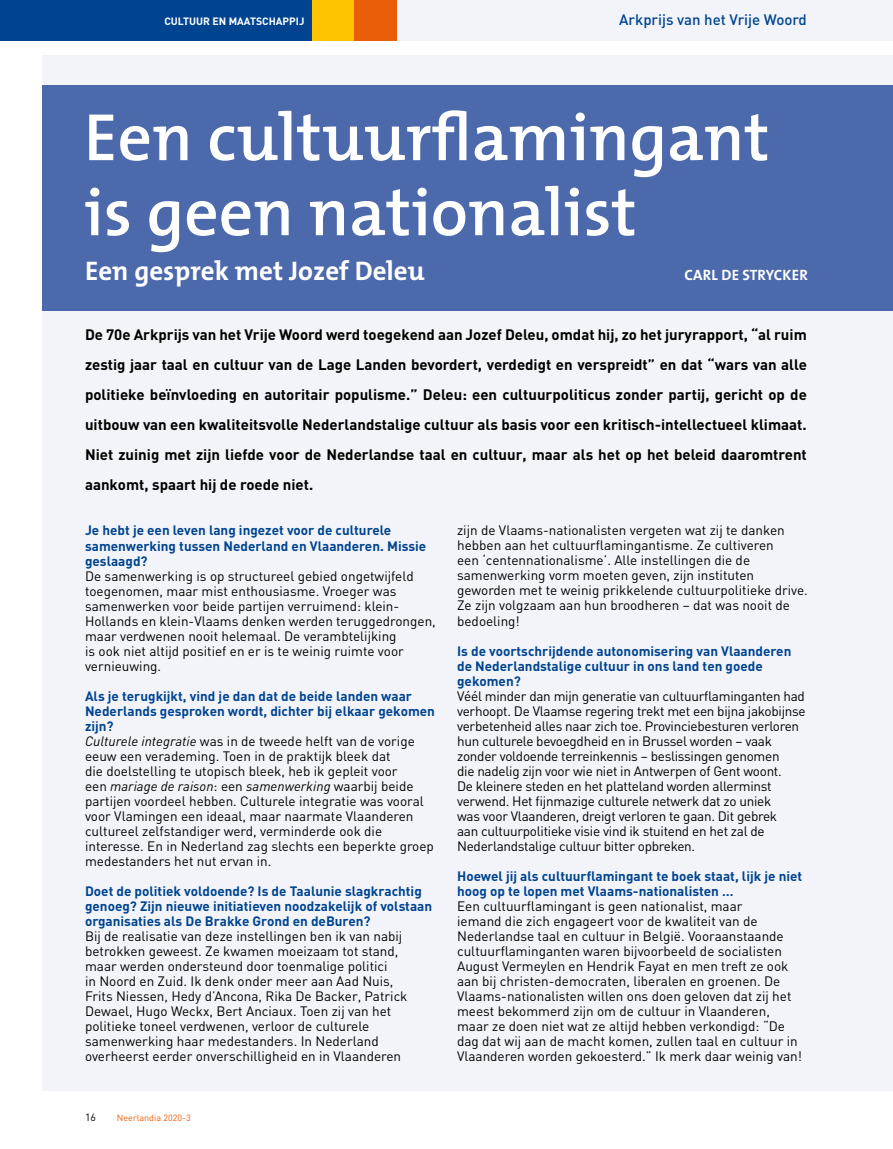
<style>
.page{position:relative;width:893px;height:1149px;background:#fff}
.page>*{position:absolute;margin:0;border:0;box-sizing:border-box;transform-origin:0 0}
.t1{font:600 67.5px/75px "The Mix";color:#fff}
.t2{font:700 27px "The Mix";color:#fff}
.t3{font:700 15px/30px "DIN";color:#000;text-align:justify}
.t4{font:500 15px "DIN";color:#004490}
.t5{font:700 15px "The Mix";letter-spacing:.015em;color:#fff}
.t6{font:13.5px/15px "DIN";color:#000}
.t7{font:13.5px/15px "DIN";letter-spacing:-.02em;color:#000}
.t8{font:700 13.5px/15px "DIN";color:#004490}
.t9{font:700 10.5px "DIN";color:#fff}
.t10{font:10.5px "DIN";color:#000}
.t11{font:9px "DIN";color:#eb5e09}
.s1{font-weight:700;color:#004490}
.s2{font-style:italic}
</style>
<div class="page">
<div style="left:43px;top:55px;width:850px;height:1035px;background:#f3f4fa"></div>
<div style="left:397px;top:0;width:496px;height:40px;background:#f3f4fa"></div>
<div style="left:0;top:0;width:312px;height:40px;background:#004490"></div>
<div style="left:312px;top:0;width:42px;height:40px;background:#fdc300"></div>
<div style="left:354px;top:0;width:43px;height:40px;background:#eb5e09"></div>
<div style="left:43px;top:85px;width:850px;height:225px;background:#4b69ab"></div>
<p class="t9" style="left:164px;top:14px;width:141px">CULTUUR EN MAATSCHAPPIJ</p>
<p class="t4" style="left:619px;top:10px;width:189px">Arkprijs van het Vrije Woord</p>
<h1 class="t1" style="left:84px;top:98px;width:687px">Een cultuurflamingant is geen nationalist</h1>
<h2 class="t2" style="left:85px;top:248px;width:341px">Een gesprek met Jozef Deleu</h2>
<p class="t5" style="left:685px;top:262px;width:125px">CARL DE STRYCKER</p>
<p class="t3" style="left:85px;top:319px;width:723px">De 70e Arkprijs van het Vrije Woord werd toegekend aan Jozef Deleu, omdat hij, zo het juryrapport, “al ruim zestig jaar taal en cultuur van de Lage Landen bevordert, verdedigt en verspreidt” en dat “wars van alle politieke beïnvloeding en autoritair populisme.” Deleu: een cultuurpoliticus zonder partij, gericht op de uitbouw van een kwaliteitsvolle Nederlandstalige cultuur als basis voor een kritisch-intellectueel klimaat.<br>Niet zuinig met zijn liefde voor de Nederlandse taal en cultuur, maar als het op het beleid daaromtrent aankomt, spaart hij de roede niet.</p>
<p class="t8" style="left:85px;top:522px;width:343px">Je hebt je een leven lang ingezet voor de culturele samenwerking tussen Nederland en Vlaanderen. Missie geslaagd?</p>
<p class="t6" style="left:85px;top:567px;width:352px">De samenwerking is op structureel gebied ongetwijfeld toegenomen, maar mist enthousiasme. Vroeger was samenwerken voor beide partijen verruimend: klein-Hollands en klein-Vlaams denken werden teruggedrongen, maar verdwenen nooit helemaal. De verambtelijking<br>is ook niet altijd positief en er is te weinig ruimte voor vernieuwing.</p>
<p class="t6" style="left:85px;top:687px;width:351px"><span class="s1">Als je terugkijkt, vind je dan dat de beide landen waar Nederlands gesproken wordt, dichter bij elkaar gekomen zijn?<br></span><span class="s2">Culturele integratie</span> was in de tweede helft van de vorige eeuw een verademing. Toen in de praktijk bleek dat<br>die doelstelling te utopisch bleek, heb ik gepleit voor<br>een <span class="s2">mariage de raison</span>: een <span class="s2">samenwerking</span> waarbij beide partijen voordeel hebben. Culturele integratie was vooral voor Vlamingen een ideaal, maar naarmate Vlaanderen cultureel zelfstandiger werd, verminderde ook die interesse. En in Nederland zag slechts een beperkte groep medestanders het nut ervan in.</p>
<p class="t8" style="left:85px;top:882px;width:349px">Doet de politiek voldoende? Is de Taalunie slagkrachtig genoeg? Zijn nieuwe initiatieven noodzakelijk of volstaan organisaties als De Brakke Grond en deBuren?</p>
<p class="t6" style="left:85px;top:927px;width:324px">Bij de realisatie van deze instellingen ben ik van nabij betrokken geweest. Ze kwamen moeizaam tot stand, maar werden ondersteund door toenmalige politici<br>in Noord en Zuid. Ik denk onder meer aan Aad Nuis, Frits Niessen, Hedy d’Ancona, Rika De Backer, Patrick Dewael, Hugo Weckx, Bert Anciaux. Toen zij van het politieke toneel verdwenen, verloor de culturele samenwerking haar medestanders. In Nederland overheerst eerder onverschilligheid en in Vlaanderen</p>
<p class="t10" style="left:85px;top:1110px;width:12px">16</p>
<p class="t11" style="left:117px;top:1111px;width:75px">Neerlandia 2020-3</p>
<p class="t6" style="left:457px;top:522px;width:352px">zijn de Vlaams-nationalisten vergeten wat zij te danken hebben aan het cultuurflamingantisme. Ze cultiveren<br>een ‘centennationalisme’. Alle instellingen die de samenwerking vorm moeten geven, zijn instituten geworden met te weinig prikkelende cultuurpolitieke drive.<br>Ze zijn volgzaam aan hun broodheren – dat was nooit de bedoeling!</p>
<p class="t8" style="left:457px;top:642px;width:336px">Is de voortschrijdende autonomisering van Vlaanderen de Nederlandstalige cultuur in ons land ten goede gekomen?</p>
<p class="t7" style="left:457px;top:687px;width:350px">Véél minder dan mijn generatie van cultuurflaminganten had verhoopt. De Vlaamse regering trekt met een bijna jakobijnse verbetenheid alles naar zich toe. Provinciebesturen verloren hun culturele bevoegdheid en in Brussel worden – vaak zonder voldoende terreinkennis – beslissingen genomen<br>die nadelig zijn voor wie niet in Antwerpen of Gent woont.<br>De kleinere steden en het platteland worden allerminst verwend. Het fijnmazige culturele netwerk dat zo uniek<br>was voor Vlaanderen, dreigt verloren te gaan. Dit gebrek<br>aan cultuurpolitieke visie vind ik stuitend en het zal de Nederlandstalige cultuur bitter opbreken.</p>
<p class="t8" style="left:457px;top:867px;width:347px">Hoewel jij als cultuurflamingant te boek staat, lijk je niet hoog op te lopen met Vlaams-nationalisten …</p>
<p class="t6" style="left:457px;top:897px;width:346px">Een cultuurflamingant is geen nationalist, maar<br>iemand die zich engageert voor de kwaliteit van de Nederlandse taal en cultuur in België. Vooraanstaande cultuurflaminganten waren bijvoorbeeld de socialisten August Vermeylen en Hendrik Fayat en men treft ze ook aan bij christen-democraten, liberalen en groenen. De Vlaams-nationalisten willen ons doen geloven dat zij het meest bekommerd zijn om de cultuur in Vlaanderen, maar ze doen niet wat ze altijd hebben verkondigd: “De dag dat wij aan de macht komen, zullen taal en cultuur in Vlaanderen worden gekoesterd.” Ik merk daar weinig van!</p>
</div>
